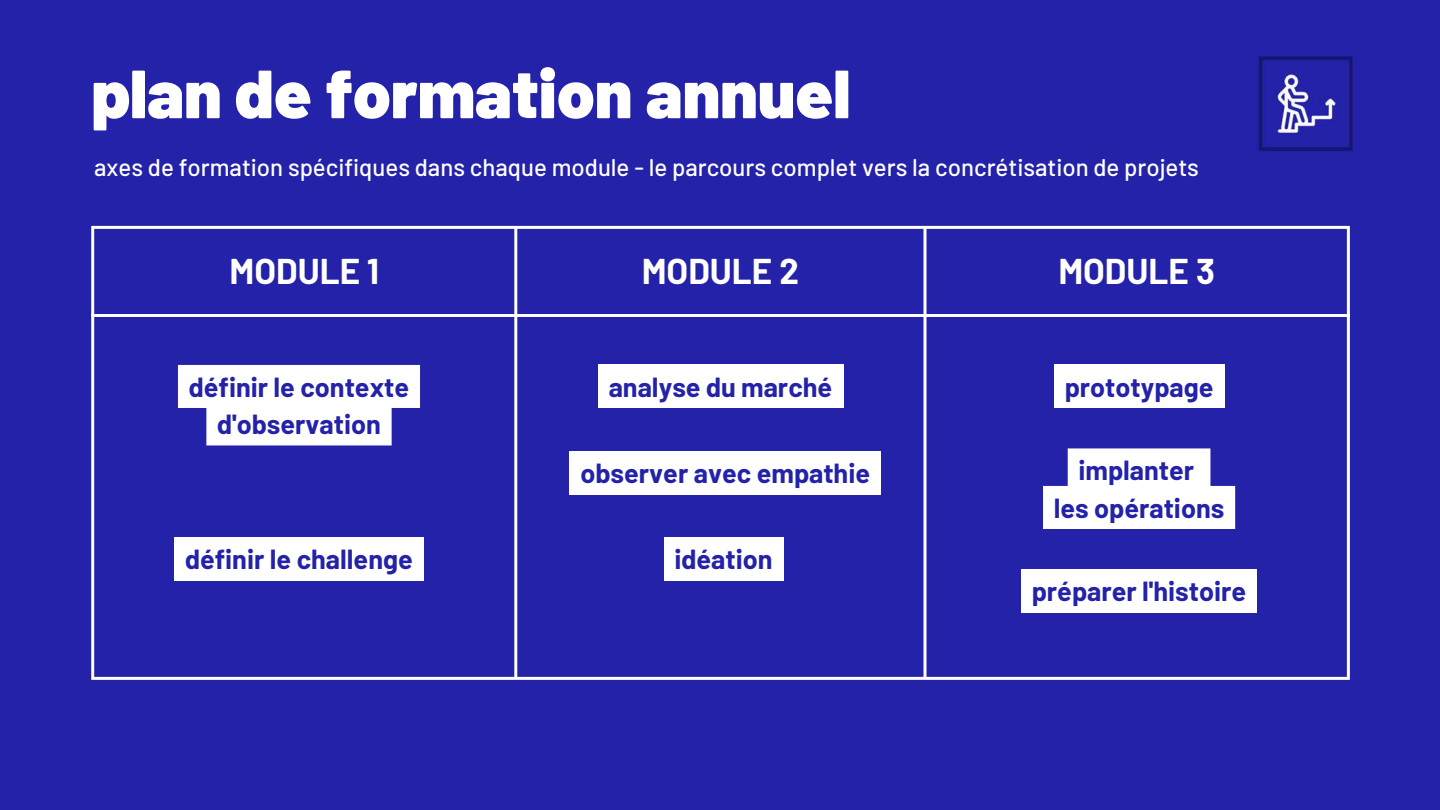
<style>
.page{position:relative;width:1440px;height:810px;background:#2322a9}
.page>*{position:absolute;margin:0;border:0;box-sizing:border-box;transform-origin:0 0}
.t1{font:900 68px "Barlow";color:#fff}
.t2{font:700 35px "Barlow";color:#fff}
.t3{font:700 27px/37.5px "Barlow";color:#2322a9;text-align:center}
.t4{font:500 24px "Barlow";color:#fff}
</style>
<div class="page">
<hr style="left:91px;top:229px;width:3px;height:448px;background:#fff">
<hr style="left:514px;top:229px;width:3px;height:448px;background:#fff">
<hr style="left:924px;top:229px;width:3px;height:448px;background:#fff">
<hr style="left:1347px;top:229px;width:3px;height:448px;background:#fff">
<hr style="left:91px;top:226px;width:1259px;height:3px;background:#fff">
<hr style="left:91px;top:314px;width:1259px;height:3px;background:#fff">
<hr style="left:91px;top:677px;width:1259px;height:3px;background:#fff">
<img style="left:1256px;top:55px;width:97px;height:98px">
<svg style="left:178px;top:365px;width:242px;height:80px;background:#e7e7f5"></svg>
<div style="left:174px;top:538px;width:250px;height:43px;background:#fff"></div>
<div style="left:664px;top:538px;width:119px;height:43px;background:#fff"></div>
<div style="left:1021px;top:570px;width:236px;height:43px;background:#fff"></div>
<div style="left:598px;top:365px;width:245px;height:43px;background:#fff"></div>
<div style="left:1054px;top:365px;width:170px;height:43px;background:#fff"></div>
<svg style="left:1043px;top:448px;width:192px;height:81px;background:#e3e3f4"></svg>
<div style="left:570px;top:451px;width:311px;height:43px;background:#fff"></div>
<h1 class="t1" style="left:91px;top:50px;width:761px">plan de formation annuel</h1>
<p class="t4" style="left:94px;top:152px;width:1106px">axes de formation spécifiques dans chaque module - le parcours complet vers la concrétisation de projets</p>
<p class="t2" style="left:229px;top:249px;width:151px">MODULE 1</p>
<p class="t2" style="left:642px;top:249px;width:159px">MODULE 2</p>
<p class="t2" style="left:1058px;top:249px;width:158px">MODULE 3</p>
<p class="t3" style="left:189px;top:367px;width:222px">définir le contexte d'observation</p>
<p class="t3" style="left:609px;top:367px;width:225px">analyse du marché</p>
<p class="t3" style="left:1065px;top:367px;width:150px">prototypage</p>
<p class="t3" style="left:581px;top:453px;width:291px">observer avec empathie</p>
<p class="t3" style="left:1054px;top:451px;width:172px">implanter<br>les opérations</p>
<p class="t3" style="left:185px;top:540px;width:229px">définir le challenge</p>
<p class="t3" style="left:674px;top:540px;width:100px">idéation</p>
<p class="t3" style="left:1032px;top:572px;width:216px">préparer l'histoire</p>
</div>
